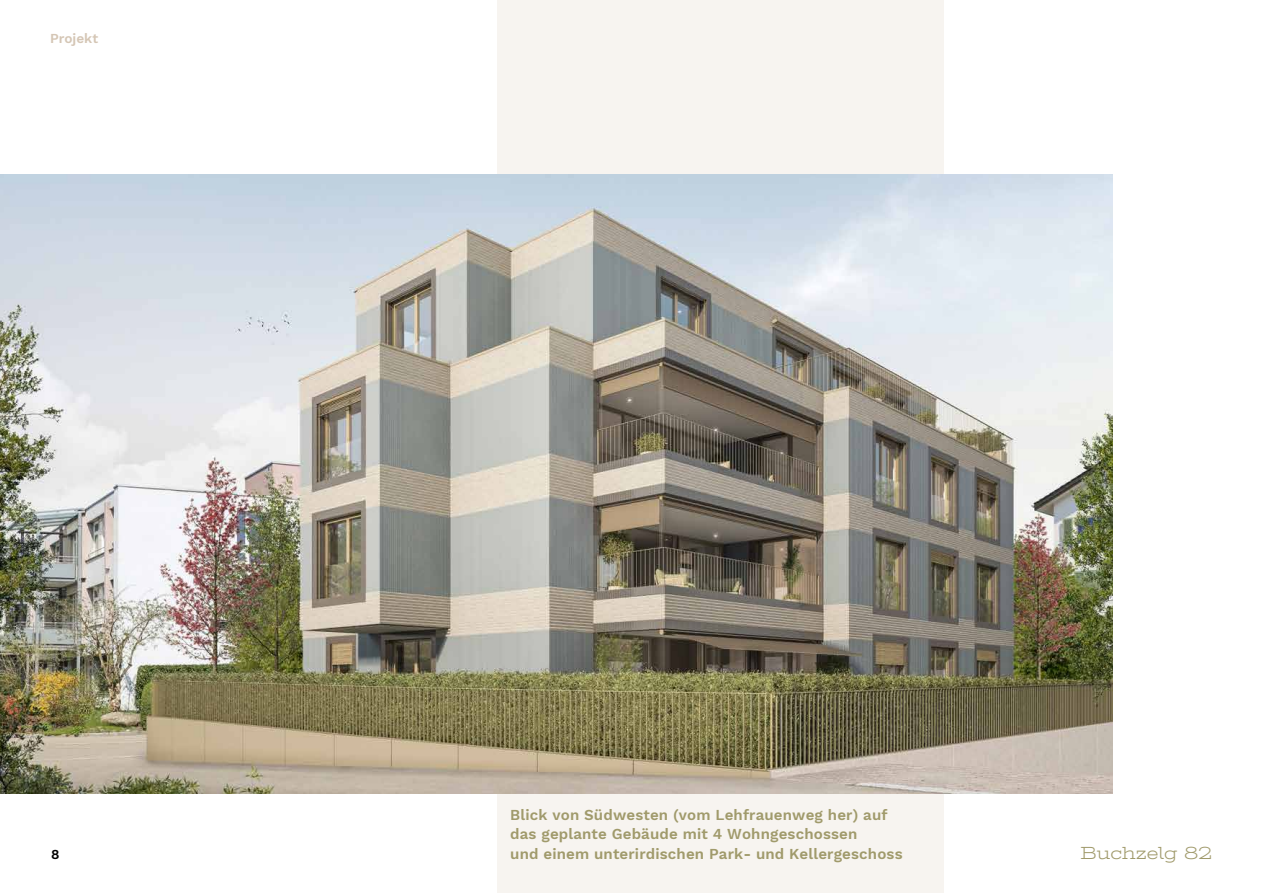
<style>
.page{position:relative;width:1263px;height:893px;background:#fff}
.page>*{position:absolute;margin:0;border:0;box-sizing:border-box;transform-origin:0 0}
.t1{font:18px "Stint Ultra Expanded";color:#a09a6b}
.t2{font:600 15px/19.5px "Work Sans";letter-spacing:.01em;color:#a09a6b}
.t3{font:600 13.5px "Work Sans";color:#d5c6b5}
.t4{font:600 13.5px "Work Sans";color:#000}
</style>
<div class="page">
<div style="left:497px;top:0;width:447px;height:893px;background:#f7f4f0"></div>
<img style="left:0;top:174px;width:1113px;height:619px">
<p class="t3" style="left:50px;top:30px;width:50px">Projekt</p>
<p class="t2" style="left:510px;top:806px;width:394px">Blick von Südwesten (vom Lehfrauenweg her) auf das geplante Gebäude mit 4 Wohngeschossen<br>und einem unterirdischen Park- und Kellergeschoss</p>
<p class="t4" style="left:51px;top:846px;width:10px">8</p>
<p class="t1" style="left:1080px;top:843px;width:133px">Buchzelg 82</p>
</div>
